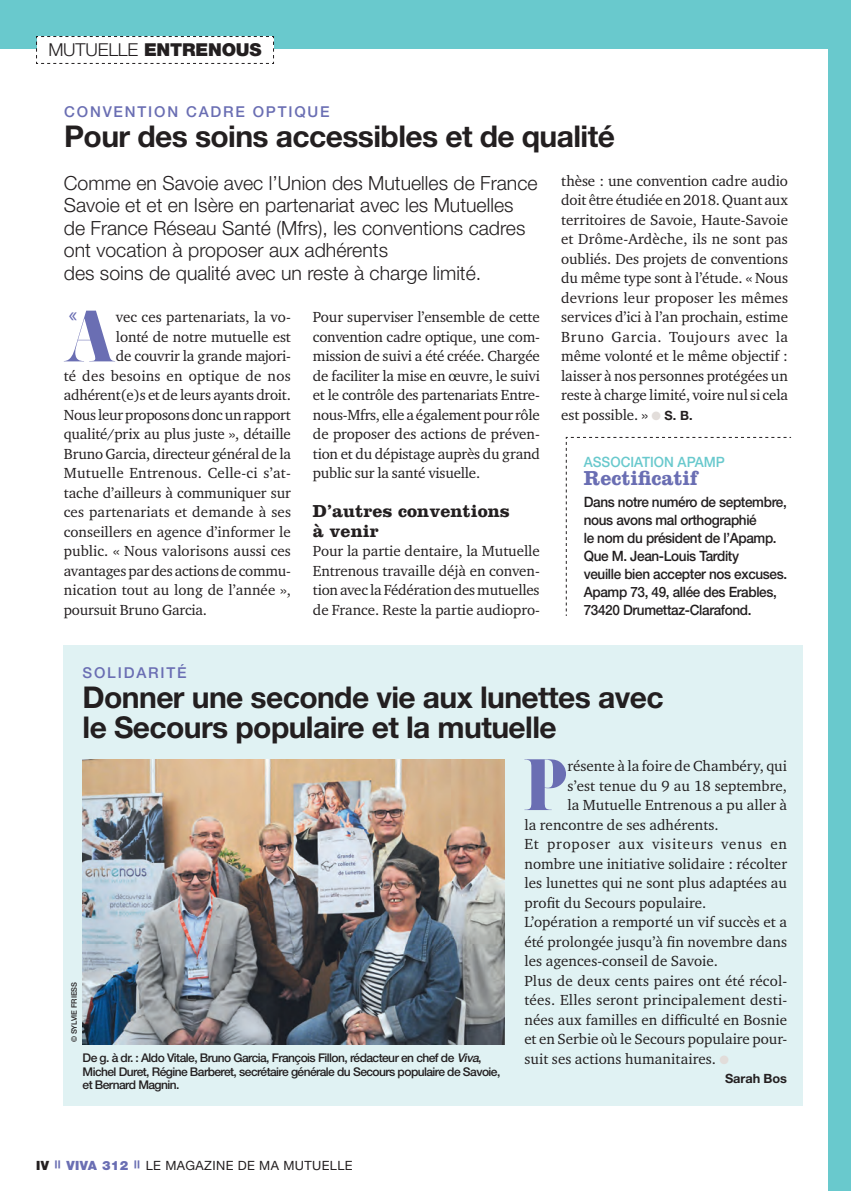
<style>
.page{position:relative;width:851px;height:1191px;background:#fff}
.page>*{position:absolute;margin:0;border:0;box-sizing:border-box;transform-origin:0 0}
.t1{font:64.8px "Pistilli";color:#6a6eb3;scale:.9 1}
.t2{font:700 30px/30px "Helvetica Neue LT Std";letter-spacing:-.02em;color:#231f20}
.t3{font:22.5px "Pistilli";color:#6a6eb3;scale:.9 1}
.t4{font:700 21px "Clarendon LT";color:#6a6eb3;scale:.95 1}
.t5{font:300 19.5px/22.5px "Helvetica Neue LT Std";color:#231f20}
.t6{font:700 18px/19.5px "Clarendon LT";letter-spacing:.005em;color:#231f20}
.t7{font:900 17.85px "Helvetica Neue LT Std";letter-spacing:-.01em;color:#231f20}
.t8{font:15px/19.5px "Charter ITC Pro";color:#231f20;text-align:justify}
.t9{font:500 15px "Helvetica Neue LT Std";letter-spacing:.12em;color:#6a6eb3}
.t10{font:15px "Charter ITC Pro";letter-spacing:-.02em;color:#231f20}
.t11{font:15px "Charter ITC Pro";letter-spacing:.055em;color:#231f20}
.t12{font:15px "Charter ITC Pro";letter-spacing:.02em;color:#231f20}
.t13{font:500 14.25px/18px "Helvetica Neue LT Std";letter-spacing:-.025em;color:#231f20;scale:.95 1}
.t14{font:500 14.25px "Helvetica Neue LT Std";color:#69c9cd;scale:.95 1}
.t15{font:12.75px "Helvetica Neue LT Std";letter-spacing:.03em;color:#231f20}
.t16{font:700 12.75px "Helvetica Neue LT Std";letter-spacing:-.005em;color:#231f20}
.t17{font:900 12.75px "Helvetica Neue LT Std";letter-spacing:.03em;color:#6a6eb3}
.t18{font:900 12.75px "Helvetica Neue LT Std";color:#231f20}
.t19{font:500 12px/13.5px "Helvetica Neue LT Std";letter-spacing:-.045em;color:#231f20}
.t20{font:500 7.5px "Helvetica Neue LT Std";letter-spacing:-.005em;color:#231f20}
.s1{font-weight:300}
.s2{color:#e2ddda}
.s3{font-family:"Helvetica Neue LT Std";font-weight:700;font-size:12.75px}
.s4{font-style:italic}
</style>
<div class="page">
<div style="left:828px;top:0;width:22px;height:1191px;background:#69c9cd"></div>
<div style="left:0;top:0;width:850px;height:49px;background:#69c9cd"></div>
<svg style="left:36px;top:36px;width:238px;height:28px"></svg>
<div style="left:64px;top:645px;width:738px;height:461px;background:#e0f2f3"></div>
<img style="left:83px;top:759px;width:421px;height:285px">
<svg style="left:565px;top:437px;width:226px;height:179px"></svg>
<p class="t7" style="left:48px;top:39px;width:215px"><span class="s1">MUTUELLE</span> ENTRENOUS</p>
<p class="t9" style="left:64px;top:103px;width:267px">CONVENTION CADRE OPTIQUE</p>
<h2 class="t2" style="left:64px;top:121px;width:552px">Pour des soins accessibles et de qualité</h2>
<p class="t5" style="left:64px;top:171px;width:475px">Comme en Savoie avec l’Union des Mutuelles de France Savoie et et en Isère en partenariat avec les Mutuelles de France Réseau Santé (Mfrs), les conventions cadres ont vocation à proposer aux adhérents<br>des soins de qualité avec un reste à charge limité.</p>
<h1 class="t1" style="left:63px;top:295px;width:59px">A</h1>
<p class="t8" style="left:116px;top:307px;width:176px">vec ces partenariats, la vo-</p>
<h3 class="t3" style="left:69px;top:299px;width:11px">«</h3>
<p class="t8" style="left:116px;top:327px;width:176px">lonté de notre mutuelle est</p>
<p class="t8" style="left:116px;top:346px;width:176px">de couvrir la grande majori-</p>
<p class="t12" style="left:64px;top:366px;width:228px">té des besoins en optique de nos</p>
<p class="t8" style="left:64px;top:385px;width:228px">adhérent(e)s et de leurs ayants droit.</p>
<p class="t10" style="left:64px;top:405px;width:228px">Nous leur proposons donc un rapport</p>
<p class="t8" style="left:64px;top:424px;width:228px">qualité/prix au plus juste », détaille</p>
<p class="t8" style="left:64px;top:444px;width:228px">Bruno Garcia, directeur général de la</p>
<p class="t8" style="left:64px;top:463px;width:228px">Mutuelle Entrenous. Celle-ci s’at-</p>
<p class="t8" style="left:64px;top:483px;width:228px">tache d’ailleurs à communiquer sur</p>
<p class="t8" style="left:64px;top:502px;width:229px">ces partenariats et demande à ses</p>
<p class="t8" style="left:64px;top:522px;width:228px">conseillers en agence d’informer le</p>
<p class="t8" style="left:64px;top:541px;width:228px">public. « Nous valorisons aussi ces</p>
<p class="t8" style="left:64px;top:561px;width:229px">avantages par des actions de commu-</p>
<p class="t8" style="left:64px;top:580px;width:229px">nication tout au long de l’année »,</p>
<p class="t8" style="left:64px;top:600px;width:145px">poursuit Bruno Garcia.</p>
<p class="t8" style="left:313px;top:307px;width:228px">Pour superviser l’ensemble de cette convention cadre optique, une com&shy;mission de suivi a été créée. Chargée de faciliter la mise en œuvre, le suivi et le contrôle des partenariats Entre&shy;nous-Mfrs, elle a également pour rôle de proposer des actions de préven&shy;tion et du dépistage auprès du grand public sur la santé visuelle.</p>
<p class="t6" style="left:313px;top:501px;width:198px">D’autres conventions à venir</p>
<p class="t8" style="left:313px;top:541px;width:228px">Pour la partie dentaire, la Mutuelle Entrenous travaille déjà en conven&shy;tion avec la Fédération des mutuelles de France. Reste la partie audiopro-</p>
<p class="t8" style="left:561px;top:171px;width:228px">thèse : une convention cadre audio doit être étudiée en 2018. Quant aux territoires de Savoie, Haute-Savoie et Drôme-Ardèche, ils ne sont pas oubliés. Des projets de conventions du même type sont à l’étude. « Nous devrions leur proposer les mêmes services d’ici à l’an prochain, estime Bruno Garcia. Toujours avec la même volonté et le même objectif : laisser à nos personnes protégées un reste à charge limité, voire nul si cela est possible. » <span class="s2">●</span> <span class="s3">S. B.</span></p>
<p class="t14" style="left:583px;top:453px;width:150px">ASSOCIATION APAMP</p>
<h3 class="t4" style="left:583px;top:465px;width:122px">Rectificatif</h3>
<p class="t13" style="left:583px;top:492px;width:216px">Dans notre numéro de septembre, nous avons mal orthographié<br>le nom du président de l’Apamp.<br>Que M. Jean-Louis Tardity<br>veuille bien accepter nos excuses.<br>Apamp 73, 49, allée des Erables,<br>73420 Drumettaz-Clarafond.</p>
<p class="t9" style="left:83px;top:664px;width:106px">SOLIDARITÉ</p>
<h2 class="t2" style="left:83px;top:682px;width:582px">Donner une seconde vie aux lunettes avec le Secours populaire et la mutuelle</h2>
<p class="t20" style="left:70px;top:1042px;width:62px;rotate:-90deg">© SYLVIE FRIESS</p>
<p class="t19" style="left:83px;top:1051px;width:419px">De g. à dr. : Aldo Vitale, Bruno Garcia, François Fillon, rédacteur en chef de <span class="s4">Viva</span>,<br>Michel Duret, Régine Barberet, secrétaire générale du Secours populaire de Savoie, et Bernard Magnin.</p>
<h1 class="t1" style="left:523px;top:744px;width:51px">P</h1>
<p class="t8" style="left:567px;top:756px;width:221px">résente à la foire de Chambéry, qui</p>
<p class="t8" style="left:567px;top:775px;width:221px">s’est tenue du 9 au 18 septembre,</p>
<p class="t8" style="left:567px;top:795px;width:221px">la Mutuelle Entrenous a pu aller à</p>
<p class="t8" style="left:524px;top:814px;width:196px">la rencontre de ses adhérents.</p>
<p class="t11" style="left:524px;top:834px;width:264px">Et proposer aux visiteurs venus en</p>
<p class="t8" style="left:524px;top:853px;width:264px">nombre une initiative solidaire : récolter</p>
<p class="t8" style="left:524px;top:873px;width:264px">les lunettes qui ne sont plus adaptées au</p>
<p class="t8" style="left:524px;top:892px;width:183px">profit du Secours populaire.</p>
<p class="t8" style="left:524px;top:912px;width:264px">L’opération a remporté un vif succès et a</p>
<p class="t8" style="left:524px;top:931px;width:264px">été prolongée jusqu’à fin novembre dans</p>
<p class="t8" style="left:524px;top:951px;width:195px">les agences-conseil de Savoie.</p>
<p class="t8" style="left:524px;top:970px;width:264px">Plus de deux cents paires ont été récol-</p>
<p class="t8" style="left:524px;top:990px;width:264px">tées. Elles seront principalement desti-</p>
<p class="t8" style="left:524px;top:1009px;width:264px">nées aux familles en difficulté en Bosnie</p>
<p class="t8" style="left:524px;top:1029px;width:264px">et en Serbie où le Secours populaire pour-</p>
<p class="t8" style="left:524px;top:1048px;width:206px">suit ses actions humanitaires. <span class="s2">●</span></p>
<p class="t16" style="left:725px;top:1070px;width:63px">Sarah Bos</p>
<p class="t18" style="left:36px;top:1157px;width:14px">IV</p>
<p class="t17" style="left:66px;top:1157px;width:63px">VIVA 312</p>
<p class="t15" style="left:146px;top:1157px;width:208px">LE MAGAZINE DE MA MUTUELLE</p>
</div>
